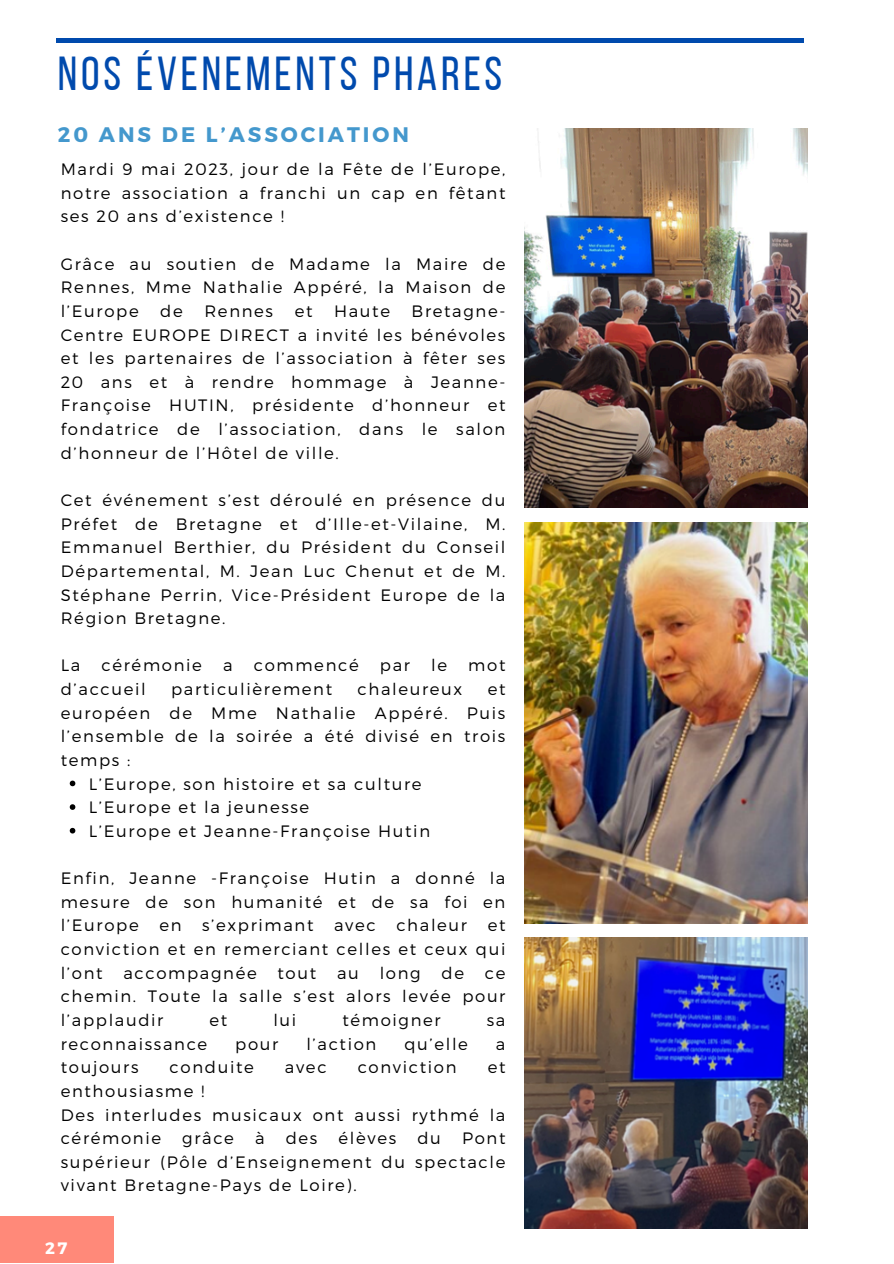
<style>
.page{position:relative;width:894px;height:1264px;background:#fff}
.page>*{position:absolute;margin:0;border:0;box-sizing:border-box;transform-origin:0 0}
.t1{font:47.55px "Bebas Neue";letter-spacing:.08em;color:#004aad}
.t2{font:700 21px "Montserrat";letter-spacing:.14em;color:#4498cd}
.t3{font:300 16.5px/23.7px "Montserrat";letter-spacing:.1em;color:#000;text-align:justify}
.t4{font:700 16.5px "Montserrat";color:#fff}
</style>
<div class="page">
<hr style="left:56px;top:39px;width:747px;height:3px;background:#004aad">
<div style="left:0;top:1216px;width:113px;height:46px;background:#ff8979"></div>
<img style="left:524px;top:129px;width:283px;height:378px">
<img style="left:524px;top:522px;width:283px;height:401px">
<img style="left:524px;top:937px;width:283px;height:290px">
<svg style="left:70px;top:780px;width:5px;height:6px"></svg>
<svg style="left:70px;top:804px;width:5px;height:5px"></svg>
<svg style="left:70px;top:827px;width:5px;height:6px"></svg>
<p class="t1" style="left:58px;top:55px;width:446px">NOS ÉVENEMENTS PHARES</p>
<p class="t2" style="left:58px;top:121px;width:352px">20 ANS DE L’ASSOCIATION</p>
<p class="t3" style="left:61px;top:156px;width:446px">Mardi 9 mai 2023, jour de la Fête de l’Europe, notre association a franchi un cap en fêtant ses 20 ans d’existence !</p>
<p class="t3" style="left:61px;top:251px;width:446px">Grâce au soutien de Madame la Maire de Rennes, Mme Nathalie Appéré, la Maison de l’Europe</p>
<p class="t3" style="left:160px;top:298px;width:24px">de</p>
<p class="t3" style="left:204px;top:298px;width:70px">Rennes</p>
<p class="t3" style="left:294px;top:298px;width:19px">et</p>
<p class="t3" style="left:334px;top:298px;width:58px">Haute</p>
<p class="t3" style="left:61px;top:298px;width:446px;text-indent:351px">Bretagne-Centre EUROPE DIRECT a invité les bénévoles et les partenaires de l’association à fêter ses 20 ans et à rendre hommage à Jeanne-Françoise HUTIN, présidente d’honneur et fondatrice de l’association, dans le salon d’honneur de l’Hôtel de ville.</p>
<p class="t3" style="left:61px;top:487px;width:446px">Cet événement s’est déroulé en présence du Préfet de Bretagne et d’Ille-et-Vilaine, M.<br>Emmanuel Berthier, du Président du Conseil Départemental, M. Jean Luc Chenut et de M.<br>Stéphane Perrin, Vice-Président Europe de la Région Bretagne.</p>
<p class="t3" style="left:61px;top:653px;width:21px">La</p>
<p class="t3" style="left:102px;top:653px;width:102px">cérémonie</p>
<p class="t3" style="left:223px;top:653px;width:11px">a</p>
<p class="t3" style="left:254px;top:653px;width:106px">commencé</p>
<p class="t3" style="left:380px;top:653px;width:32px">par</p>
<p class="t3" style="left:431px;top:653px;width:17px">le</p>
<p class="t3" style="left:468px;top:653px;width:39px">mot</p>
<p class="t3" style="left:61px;top:676px;width:87px">d’accueil</p>
<p class="t3" style="left:171px;top:676px;width:162px">particulièrement</p>
<p class="t3" style="left:357px;top:676px;width:106px">chaleureux</p>
<p class="t3" style="left:61px;top:676px;width:446px;text-indent:427px">et européen de Mme Nathalie Appéré. Puis l’ensemble de la soirée a été divisé en trois temps :</p>
<p class="t3" style="left:89px;top:771px;width:334px">L’Europe, son histoire et sa culture</p>
<p class="t3" style="left:89px;top:794px;width:222px">L’Europe et la jeunesse</p>
<p class="t3" style="left:89px;top:818px;width:343px">L’Europe et Jeanne-Françoise Hutin</p>
<p class="t3" style="left:61px;top:865px;width:446px">Enfin, Jeanne -Françoise Hutin a donné la mesure de son humanité et de sa foi en l’Europe en s’exprimant avec chaleur et conviction et en remerciant celles et ceux qui l’ont</p>
<p class="t3" style="left:123px;top:960px;width:135px">accompagnée</p>
<p class="t3" style="left:277px;top:960px;width:40px">tout</p>
<p class="t3" style="left:337px;top:960px;width:23px">au</p>
<p class="t3" style="left:379px;top:960px;width:43px">long</p>
<p class="t3" style="left:441px;top:960px;width:24px">de</p>
<p class="t3" style="left:61px;top:960px;width:446px;text-indent:424px">ce chemin. Toute la salle s’est alors levée pour l’applaudir</p>
<p class="t3" style="left:209px;top:1007px;width:19px">et</p>
<p class="t3" style="left:273px;top:1007px;width:24px">lui</p>
<p class="t3" style="left:342px;top:1007px;width:100px">témoigner</p>
<p class="t3" style="left:486px;top:1007px;width:20px">sa</p>
<p class="t3" style="left:61px;top:1031px;width:148px">reconnaissance</p>
<p class="t3" style="left:235px;top:1031px;width:45px">pour</p>
<p class="t3" style="left:306px;top:1031px;width:71px">l’action</p>
<p class="t3" style="left:404px;top:1031px;width:65px">qu’elle</p>
<p class="t3" style="left:496px;top:1031px;width:11px">a</p>
<p class="t3" style="left:61px;top:1054px;width:79px">toujours</p>
<p class="t3" style="left:169px;top:1054px;width:86px">conduite</p>
<p class="t3" style="left:285px;top:1054px;width:43px">avec</p>
<p class="t3" style="left:357px;top:1054px;width:100px">conviction</p>
<p class="t3" style="left:487px;top:1054px;width:19px">et</p>
<p class="t3" style="left:61px;top:1078px;width:145px">enthousiasme !</p>
<p class="t3" style="left:61px;top:1101px;width:446px">Des interludes musicaux ont aussi rythmé la cérémonie</p>
<p class="t3" style="left:182px;top:1125px;width:53px">grâce</p>
<p class="t3" style="left:255px;top:1125px;width:11px">à</p>
<p class="t3" style="left:286px;top:1125px;width:33px">des</p>
<p class="t3" style="left:338px;top:1125px;width:59px">élèves</p>
<p class="t3" style="left:417px;top:1125px;width:25px">du</p>
<p class="t3" style="left:61px;top:1125px;width:446px;text-indent:401px">Pont supérieur (Pôle d’Enseignement du spectacle vivant Bretagne-Pays de Loire).</p>
<p class="t4" style="left:45px;top:1237px;width:24px">27</p>
</div>
